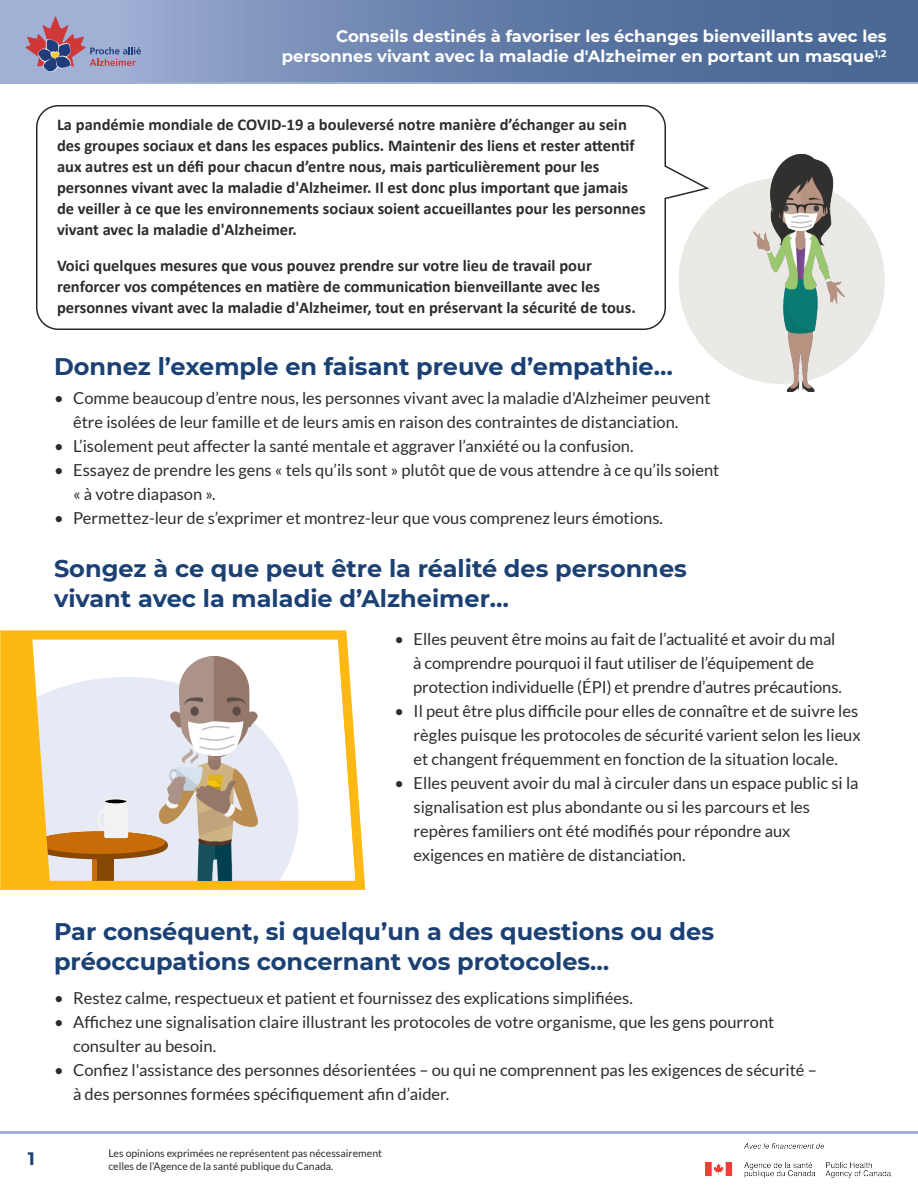
<style>
.page{position:relative;width:918px;height:1188px;background:#fff}
.page>*{position:absolute;margin:0;border:0;box-sizing:border-box;transform-origin:0 0}
.t1{font:700 24px/30px "Montserrat";color:#1b4174}
.t2{font:700 18px "Montserrat";color:#1b4174}
.t3{font:16.5px/24px "Lato";color:#2d2d2d}
.t4{font:700 16.5px/21px "Calibri";color:#2d2d2d}
.t5{font:700 16.5px/19.8px "Montserrat";color:#fff;text-align:right}
.t6{font:10.5px/12.6px "Lato";color:#2d2d2d}
</style>
<div class="page">
<div style="left:679px;top:178px;width:206px;height:206px;background:#ebe9e6;border-radius:50%"></div>
<img style="left:753px;top:154px;width:91px;height:238px">
<svg style="left:36px;top:105px;width:675px;height:226px"></svg>
<hr style="left:0;top:1131px;width:918px;height:3px;background:#a1b0d5">
<img style="left:705px;top:1143px;width:186px;height:34px">
<div style="left:0;top:0;width:918px;height:84px;background:linear-gradient(to right,#a1b0d5,#a1b0d5)"></div>
<div style="left:0;top:0;width:918px;height:81px;background:linear-gradient(to right,#a2b1d6,#3a5b8a)"></div>
<svg style="left:25px;top:17px;width:116px;height:55px;background:#9a8fb0"></svg>
<svg style="left:784px;top:213px;width:34px;height:22px"></svg>
<svg style="left:0;top:630px;width:365px;height:260px;background:#fdc031"></svg>
<svg style="left:32px;top:639px;width:324px;height:242px"></svg>
<svg style="left:32px;top:677px;width:267px;height:204px;fill:#e6eaf4"></svg>
<img style="left:160px;top:657px;width:98px;height:224px">
<svg style="left:188px;top:721px;width:56px;height:43px"></svg>
<div style="left:92px;top:857px;width:22px;height:24px;background:#864805"></div>
<div style="left:92px;top:857px;width:5px;height:24px;background:#c96c07"></div>
<svg style="left:33px;top:798px;width:135px;height:61px;background:#d8b68b"></svg>
<p class="t5" style="left:282px;top:26px;width:606px">Conseils destinés à favoriser les échanges bienveillants avec les personnes vivant avec la maladie d'Alzheimer en portant un masque<sup>1,2</sup></p>
<p class="t4" style="left:57px;top:113px;width:590px">La pandémie mondiale de COVID-19 a bouleversé notre manière d’échanger au sein des groupes sociaux et dans les espaces publics. Maintenir des liens et rester attentif aux autres est un défi pour chacun d’entre nous, mais particulièrement pour les personnes vivant avec la maladie d'Alzheimer. Il est donc plus important que jamais de veiller à ce que les environnements sociaux soient accueillantes pour les personnes vivant avec la maladie d'Alzheimer.</p>
<p class="t4" style="left:57px;top:254px;width:580px">Voici quelques mesures que vous pouvez prendre sur votre lieu de travail pour renforcer vos compétences en matière de communication bienveillante avec les personnes vivant avec la maladie d'Alzheimer, tout en préservant la sécurité de tous.</p>
<h1 class="t1" style="left:54px;top:350px;width:620px">Donnez l’exemple en faisant preuve d’empathie…</h1>
<p class="t3" style="left:73px;top:386px;width:639px;text-indent:-19px">• Comme beaucoup d’entre nous, les personnes vivant avec la maladie d'Alzheimer peuvent être isolées de leur famille et de leurs amis en raison des contraintes de distanciation.</p>
<p class="t3" style="left:54px;top:434px;width:581px">• L’isolement peut affecter la santé mentale et aggraver l’anxiété ou la confusion.</p>
<p class="t3" style="left:73px;top:458px;width:648px;text-indent:-19px">• Essayez de prendre les gens « tels qu’ils sont » plutôt que de vous attendre à ce qu’ils soient « à votre diapason ».</p>
<p class="t3" style="left:54px;top:506px;width:611px">• Permettez-leur de s’exprimer et montrez-leur que vous comprenez leurs émotions.</p>
<h1 class="t1" style="left:54px;top:553px;width:634px">Songez à ce que peut être la réalité des personnes vivant avec la maladie d’Alzheimer…</h1>
<p class="t3" style="left:413px;top:627px;width:430px;text-indent:-19px">• Elles peuvent être moins au fait de l’actualité et avoir du mal à comprendre pourquoi il faut utiliser de l’équipement de protection individuelle (ÉPI) et prendre d’autres précautions.</p>
<p class="t3" style="left:414px;top:699px;width:449px;text-indent:-19px">• Il peut être plus difficile pour elles de connaître et de suivre les règles puisque les protocoles de sécurité varient selon les lieux et changent fréquemment en fonction de la situation locale.</p>
<p class="t3" style="left:414px;top:771px;width:447px;text-indent:-19px">• Elles peuvent avoir du mal à circuler dans un espace public si la signalisation est plus abondante ou si les parcours et les repères familiers ont été modifiés pour répondre aux exigences en matière de distanciation.</p>
<h1 class="t1" style="left:54px;top:916px;width:662px">Par conséquent, si quelqu’un a des questions ou des préoccupations concernant vos protocoles…</h1>
<p class="t3" style="left:54px;top:986px;width:580px">• Restez calme, respectueux et patient et fournissez des explications simplifiées.</p>
<p class="t3" style="left:73px;top:1010px;width:703px;text-indent:-19px">• Affichez une signalisation claire illustrant les protocoles de votre organisme, que les gens pourront consulter au besoin.</p>
<p class="t3" style="left:73px;top:1058px;width:745px;text-indent:-19px">• Confiez l'assistance des personnes désorientées – ou qui ne comprennent pas les exigences de sécurité – à des personnes formées spécifiquement afin d’aider.</p>
<p class="t2" style="left:28px;top:1146px;width:9px">1</p>
<p class="t6" style="left:108px;top:1147px;width:275px">Les opinions exprimées ne représentent pas nécessairement celles de l’Agence de la santé publique du Canada.</p>
</div>
